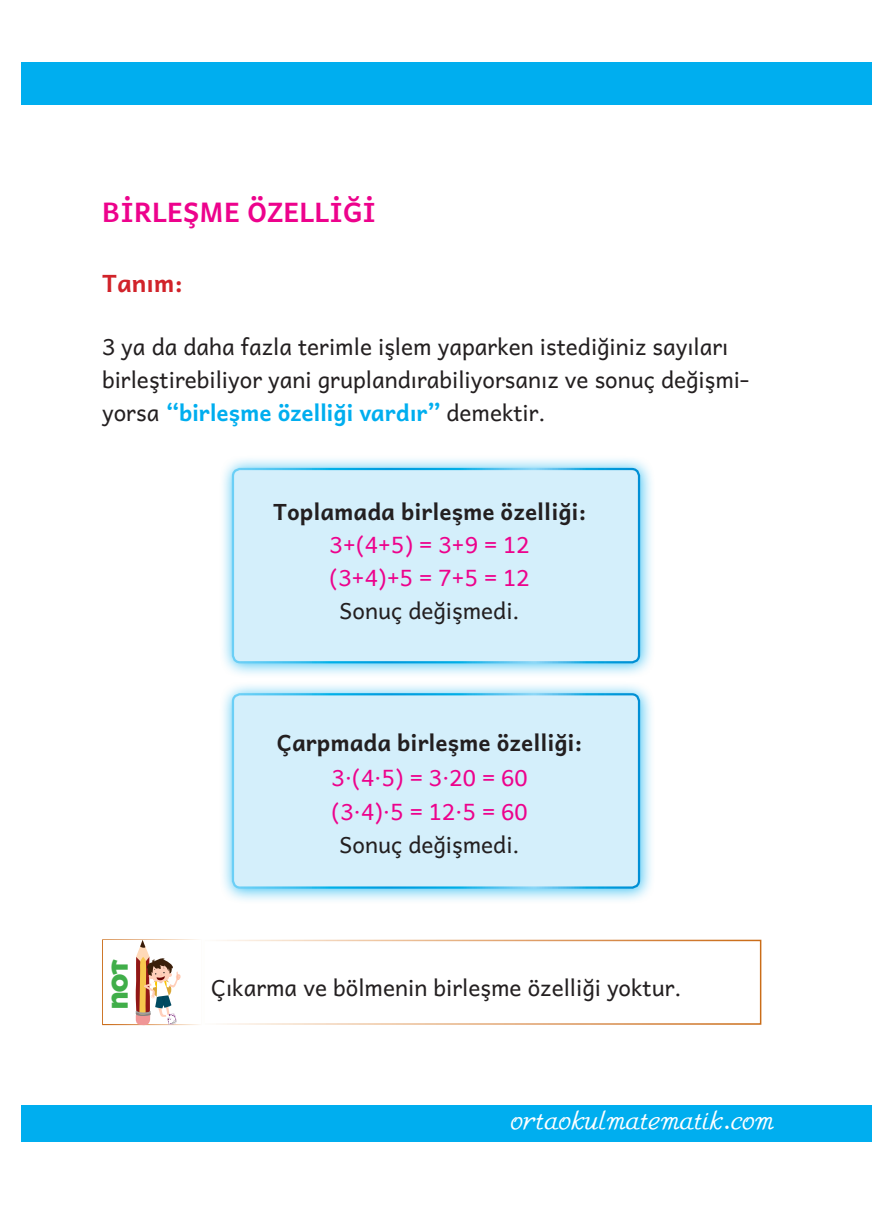
<style>
.page{position:relative;width:872px;height:1212px;background:#fff}
.page>*{position:absolute;margin:0;border:0;box-sizing:border-box;transform-origin:0 0}
.t1{font:28.5px "M Ma Gauss";color:#fff}
.Başlık{font:700 27px "Andika New Basic";color:#ed028c}
.Giriş{font:700 24px "Andika New Basic";color:#d1232a}
.Normal_Gövde{font:22.5px/33px "Andika New Basic";color:#231f20}
.Magenta_Symbol{font:22.5px "Andika New Basic";color:#ed028c}
.Bold_Gövde{font:700 22.5px "Andika New Basic";color:#231f20}
.Normal_Gövde-2{font:700 22.5px "Andika New Basic";color:#231f20}
.t2{font:900 22.5px "Montserrat Alternates";color:#40ae49}
.s1{font-weight:700;color:#00aeef}
</style>
<div class="page">
<div style="left:21px;top:1106px;width:851px;height:36px;background:#00aeef"></div>
<div style="left:21px;top:62px;width:851px;height:43px;background:#00aeef"></div>
<div style="left:219px;top:680px;width:437px;height:224px;background:#00aeef;opacity:.75"></div>
<div style="left:233px;top:694px;width:406px;height:193px;background:#d4effb;border-radius:7px"></div>
<div style="left:232px;top:693px;width:408px;height:196px;border:2px solid #fff;border-radius:7px"></div>
<div style="left:219px;top:455px;width:437px;height:224px;background:#00aeef;opacity:.75"></div>
<div style="left:233px;top:469px;width:406px;height:193px;background:#d4effb;border-radius:7px"></div>
<div style="left:232px;top:468px;width:408px;height:195px;border:2px solid #fff;border-radius:7px"></div>
<div style="left:203px;top:940px;width:558px;height:85px;border:2px solid #fff"></div>
<div style="left:102px;top:939px;width:100px;height:86px;background:#fff;border:2px solid #fff"></div>
<svg style="left:134px;top:940px;width:46px;height:85px"></svg>
<p class="Başlık" style="left:102px;top:188px;width:276px">BİRLEŞME ÖZELLİĞİ</p>
<p class="Giriş" style="left:102px;top:262px;width:82px">Tanım:</p>
<p class="Normal_Gövde" style="left:102px;top:327px;width:648px">3 ya da daha fazla terimle işlem yaparken istediğiniz sayıları birleştirebiliyor yani gruplandırabiliyorsanız ve sonuç değişmi&shy;yorsa <span class="s1">“birleşme özelliği vardır”</span> demektir.</p>
<p class="Bold_Gövde" style="left:273px;top:491px;width:315px">Toplamada birleşme özelliği:</p>
<p class="Magenta_Symbol" style="left:330px;top:524px;width:201px">3+(4+5) = 3+9 = 12</p>
<p class="Magenta_Symbol" style="left:330px;top:557px;width:201px">(3+4)+5 = 7+5 = 12</p>
<p class="Normal_Gövde" style="left:340px;top:591px;width:181px">Sonuç değişmedi.</p>
<p class="t2" style="left:101px;top:1009px;width:52px;rotate:-90deg">NOT</p>
<p class="Normal_Gövde-2" style="left:277px;top:722px;width:307px">Çarpmada birleşme özelliği:</p>
<p class="Magenta_Symbol" style="left:332px;top:757px;width:197px">3·(4·5) = 3·20 = 60</p>
<p class="Magenta_Symbol" style="left:332px;top:791px;width:197px">(3·4)·5 = 12·5 = 60</p>
<p class="Normal_Gövde" style="left:340px;top:825px;width:181px">Sonuç değişmedi.</p>
<p class="Normal_Gövde" style="left:211px;top:968px;width:472px">Çıkarma ve bölmenin birleşme özelliği yoktur.</p>
<p class="t1" style="left:511px;top:1104px;width:265px">ortaokulmatematik.com</p>
</div>
